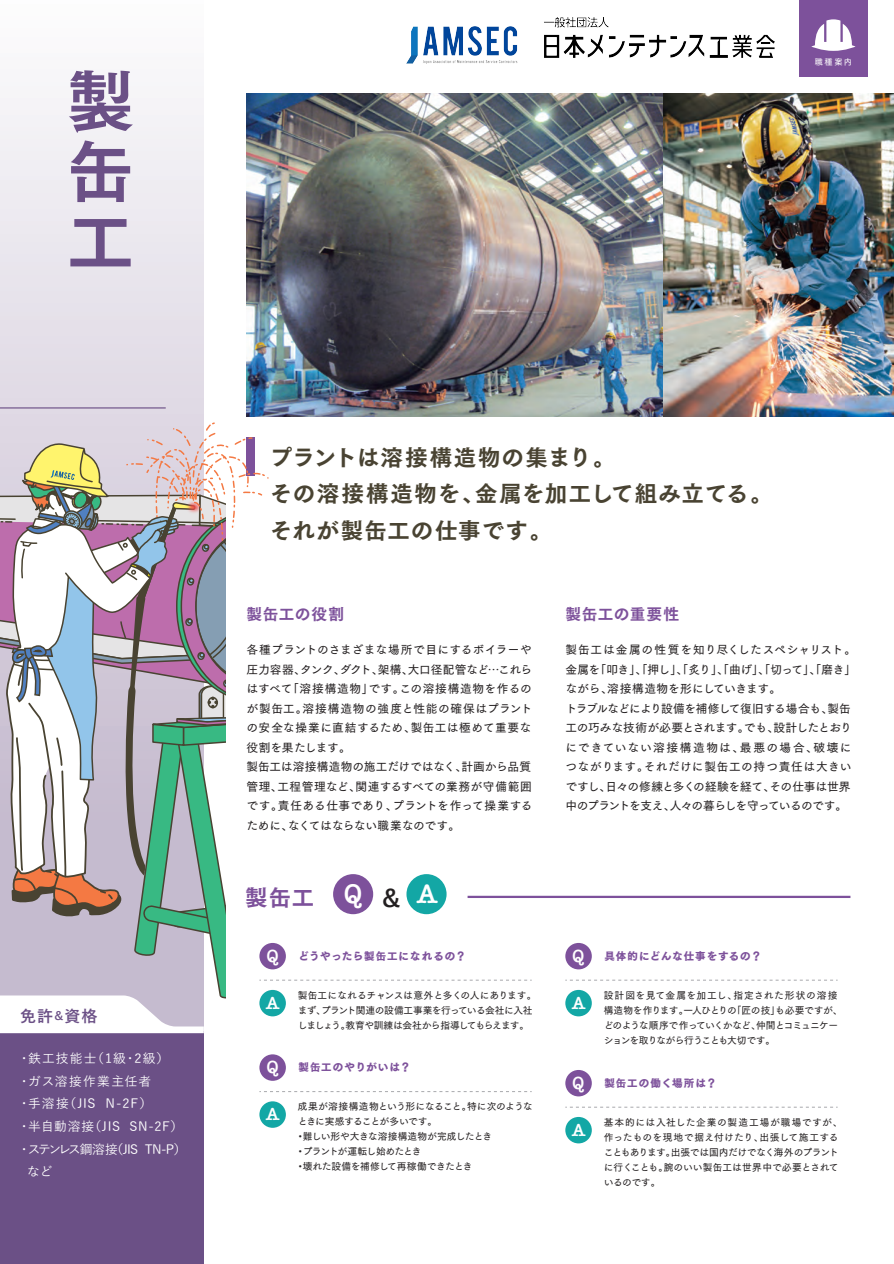
<style>
.page{position:relative;width:894px;height:1264px;background:#fff}
.page>*{position:absolute;margin:0;border:0;box-sizing:border-box;transform-origin:0 0}
.t1{font:67.5px/70.2px "Tsuku Go Pro E";color:#6b5086;text-align:justify}
.t2{font:22.5px/36px "Tsuku Go Pro E";letter-spacing:.05em;color:#494332}
.t3{font:22.5px "Tsuku Go Pro E";color:#7d519b}
.t4{font:600 18px "American Typewriter";color:#fff}
.t5{font:700 15.9px "Yu Go";color:#6b5086}
.t6{font:15.75px "Tsuku Go Pro E";letter-spacing:.04em;color:#7d519b}
.t7{font:500 12.75px "Yu Go";letter-spacing:.055em;color:#fff}
.t8{font:500 12.75px "Yu Go";letter-spacing:.09em;color:#fff}
.t9{font:500 12.75px "Yu Go";letter-spacing:-.08em;color:#fff}
.t10{font:11.7px/19.5px "Tsuku Go Pro D";letter-spacing:.005em;color:#231f20}
.t11{font:10.5px "Tsuku Go Pro H";letter-spacing:.085em;color:#7d519b}
.t12{font:9.75px/15px "Tsuku Go Pro D";letter-spacing:-.03em;color:#231f20}
.t13{font:9.75px/15px "Tsuku Go Pro D";color:#231f20}
.t14{font:8.25px "Tsuku Go Pro D";color:#fff}
.s1{font-size:11.7px}
.s2{font-family:"American Typewriter";font-weight:600;font-size:27.6px;color:#fff}
.s3{font-family:"Yu Go";font-weight:700;font-size:24px;color:#231f20}
.s4{font-family:"American Typewriter";font-weight:600;font-size:18px;color:#fff}
</style>
<div class="page">
<svg style="left:0;top:98px;width:204px;height:323px"></svg>
<div style="left:0;top:1030px;width:204px;height:234px;background:#6b5086"></div>
<img style="left:246px;top:93px;width:648px;height:323px">
<hr style="left:467px;top:895px;width:383px;height:3px;background:#7d519b">
<div style="left:799px;top:0;width:68px;height:76px;background:#7d519b"></div>
<svg style="left:811px;top:19px;width:44px;height:32px"></svg>
<hr style="left:0;top:407px;width:166px;height:1px;background:#6b5086">
<div style="left:565px;top:943px;width:27px;height:26px;background:#7d519b;border-radius:50%"></div>
<div style="left:565px;top:990px;width:27px;height:26px;background:#13a7a5;border-radius:50%"></div>
<div style="left:565px;top:1070px;width:27px;height:26px;background:#7d519b;border-radius:50%"></div>
<div style="left:565px;top:1117px;width:27px;height:26px;background:#13a7a5;border-radius:50%"></div>
<svg style="left:565px;top:980px;width:272px;height:1px"></svg>
<div style="left:259px;top:1054px;width:27px;height:26px;background:#7d519b;border-radius:50%"></div>
<div style="left:259px;top:1101px;width:27px;height:26px;background:#13a7a5;border-radius:50%"></div>
<svg style="left:0;top:421px;width:531px;height:612px"></svg>
<svg style="left:259px;top:1091px;width:272px;height:1px"></svg>
<svg style="left:565px;top:1107px;width:272px;height:1px"></svg>
<div style="left:333px;top:874px;width:40px;height:40px;background:#7d519b;border-radius:50%"></div>
<div style="left:406px;top:874px;width:40px;height:40px;background:#13a7a5;border-radius:50%"></div>
<div style="left:259px;top:943px;width:27px;height:26px;background:#7d519b;border-radius:50%"></div>
<div style="left:259px;top:990px;width:27px;height:26px;background:#13a7a5;border-radius:50%"></div>
<img style="left:406px;top:18px;width:368px;height:45px">
<h1 class="t1" style="left:67px;top:59px;width:68px">製缶工</h1>
<p class="t14" style="left:814px;top:55px;width:39px">職種案内</p>
<h3 class="t5" style="left:20px;top:1006px;width:79px">免許<span class="s1">&amp;</span>資格</h3>
<p class="t8" style="left:18px;top:1047px;width:153px">・鉄工技能士（1級・2級）</p>
<p class="t8" style="left:18px;top:1069px;width:135px">・ガス溶接作業主任者</p>
<p class="t7" style="left:18px;top:1092px;width:136px">・手溶接（JIS N-2F）</p>
<p class="t7" style="left:18px;top:1114px;width:167px">・半自動溶接（JIS SN-2F）</p>
<p class="t9" style="left:18px;top:1137px;width:170px">・ステンレス鋼溶接（JIS TN-P）</p>
<p class="t7" style="left:27px;top:1159px;width:27px">など</p>
<h2 class="t2" style="left:270px;top:437px;width:504px">プラントは溶接構造物の集まり。<br>その溶接構造物を、金属を加工して組み立てる。それが製缶工の仕事です。</h2>
<h3 class="t6" style="left:246px;top:600px;width:99px">製缶工の役割</h3>
<h3 class="t6" style="left:565px;top:600px;width:115px">製缶工の重要性</h3>
<p class="t10" style="left:246px;top:639px;width:288px">各種プラントのさまざまな場所で目にするボイラーや圧力容器、タンク、ダクト、架構、大口径配管など…これらはすべて「溶接構造物」です。この溶接構造物を作るのが製缶工。溶接構造物の強度と性能の確保はプラントの安全な操業に直結するため、製缶工は極めて重要な役割を果たします。<br>製缶工は溶接構造物の施工だけではなく、計画から品質管理、工程管理など、関連するすべての業務が守備範囲です。責任ある仕事であり、プラントを作って操業するために、なくてはならない職業なのです。</p>
<p class="t10" style="left:565px;top:639px;width:292px">製缶工は金属の性質を知り尽くしたスペシャリスト。金属を「叩き」、「押し」、「炙り」、「曲げ」、「切って」、「磨き」ながら、溶接構造物を形にしていきます。<br>トラブルなどにより設備を補修して復旧する場合も、製缶工の巧みな技術が必要とされます。でも、設計したとおりにできていない溶接構造物は、最悪の場合、破壊につながります。それだけに製缶工の持つ責任は大きいですし、日々の修練と多くの経験を経て、その仕事は世界中のプラントを支え、人々の暮らしを守っているのです。</p>
<h2 class="t3" style="left:245px;top:877px;width:194px">製缶工 <span class="s2">Q</span> <span class="s3">&amp;</span><span class="s2">A</span></h2>
<h3 class="t4" style="left:267px;top:941px;width:13px">Q</h3>
<h3 class="t4" style="left:266px;top:988px;width:15px">A</h3>
<p class="t11" style="left:298px;top:950px;width:169px">どうやったら製缶工になれるの？</p>
<p class="t12" style="left:298px;top:986px;width:240px">製缶工になれるチャンスは意外と多くの人にあります。まず、プラント関連の設備工事業を行っている会社に入社しましょう。教育や訓練は会社から指導してもらえます。</p>
<p class="t11" style="left:267px;top:1061px;width:145px"><span class="s4">Q</span> 製缶工のやりがいは？</p>
<h3 class="t4" style="left:266px;top:1100px;width:15px">A</h3>
<p class="t12" style="left:295px;top:1097px;width:239px">成果が溶接構造物という形になること。特に次のようなときに実感することが多いです。<br>・難しい形や大きな溶接構造物が完成したとき<br>・プラントが運転し始めたとき<br>・壊れた設備を補修して再稼働できたとき</p>
<p class="t11" style="left:572px;top:950px;width:190px"><span class="s4">Q</span> 具体的にどんな仕事をするの？</p>
<h3 class="t4" style="left:572px;top:988px;width:15px">A</h3>
<p class="t12" style="left:603px;top:986px;width:240px">設計図を見て金属を加工し、指定された形状の溶接構造物を作ります。一人ひとりの「匠の技」も必要ですが、どのような順序で作っていくかなど、仲間とコミュニケーションを取りながら行うことも大切です。</p>
<p class="t11" style="left:572px;top:1077px;width:146px"><span class="s4">Q</span> 製缶工の働く場所は？</p>
<h3 class="t4" style="left:572px;top:1115px;width:15px">A</h3>
<p class="t13" style="left:603px;top:1113px;width:240px">基本的には入社した企業の製造工場が職場ですが、作ったものを現地で据え付けたり、出張して施工することもあります。出張では国内だけでなく海外のプラントに行くことも。腕のいい製缶工は世界中で必要とされているのです。</p>
</div>
